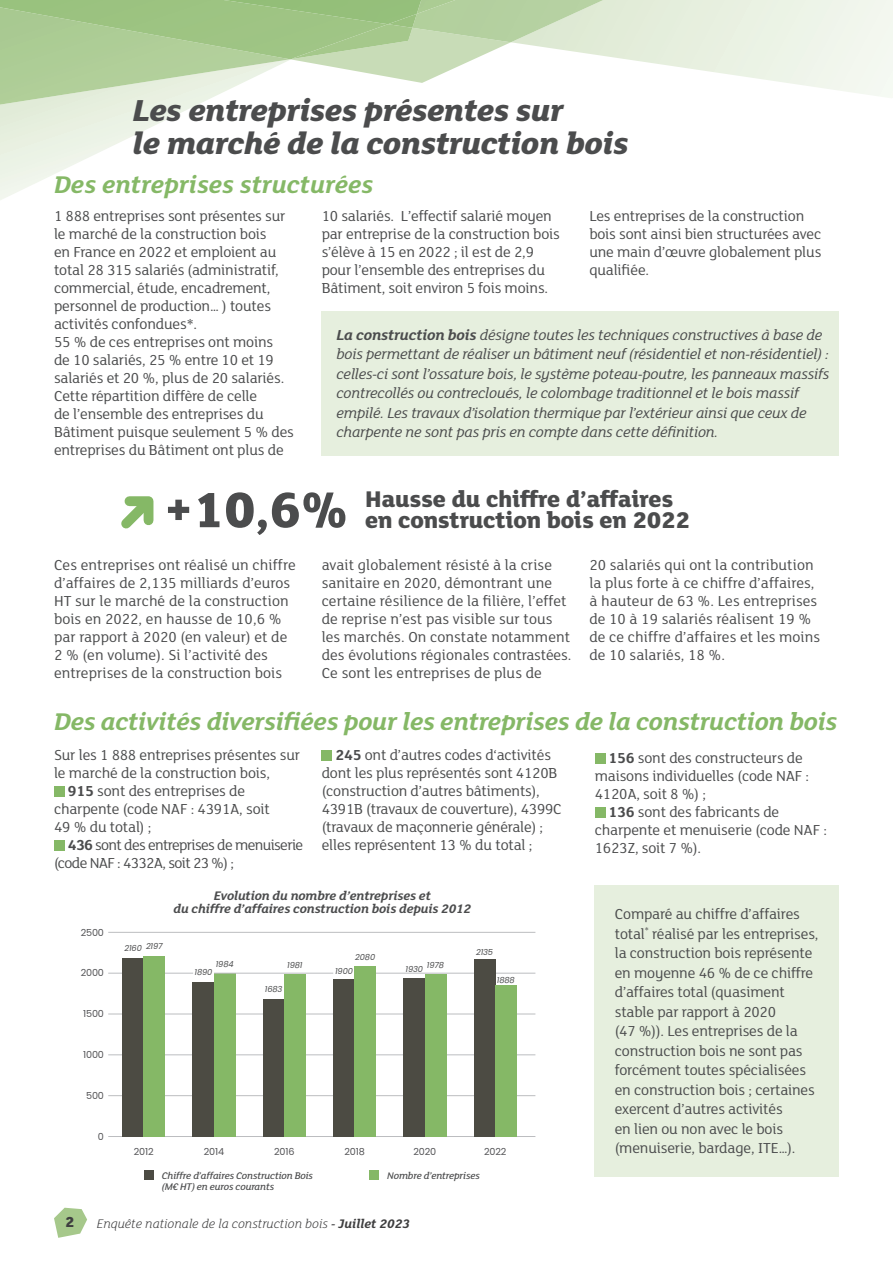
<style>
.page{position:relative;width:893px;height:1263px;background:#fff}
.page>*{position:absolute;margin:0;border:0;box-sizing:border-box;transform-origin:0 0}
.t1{font:italic 800 33px/33px "FS Lola";letter-spacing:-.02em;color:#4b4c4d}
.t2{font:italic 700 26.25px "FS Lola";letter-spacing:-.01em;color:#85b866}
.t3{font:800 24.75px/21px "FS Lola";letter-spacing:-.01em;color:#4b4c4d}
.t4{font:15.75px/18px "FS Lola";letter-spacing:-.01em;color:#4b4c4d}
.t5{font:italic 15.75px/19.5px "FS Lola";letter-spacing:-.01em;color:#4b4c4d}
.t6{font:15.75px "FS Lola";letter-spacing:-.04em;color:#4b4c4d}
.t7{font:800 15.75px "FS Lola";color:#3e3e3f}
.t8{font:italic 700 13.5px/13.5px "FS Lola";letter-spacing:-.01em;color:#4b4c4d;text-align:center}
.t9{font:italic 300 13.5px "FS Lola";color:#3e3e3f}
.t10{font:italic 500 10.5px/10.5px "FS Lola";letter-spacing:-.01em;color:#4b4c4d}
.t11{font:9.6px "Poppins";letter-spacing:-.015em;color:#535355}
.t12{font:italic 8.25px "Poppins";letter-spacing:-.015em;color:#4b4c4d}
.s1{font-weight:700}
.s2{font-size:54px}
.s3{font-weight:500}
</style>
<div class="page">
<svg style="left:0;top:0;width:893px;height:200px"></svg>
<img style="left:412px;top:0;width:191px;height:42px">
<img style="left:421px;top:0;width:34px;height:14px">
<img style="left:388px;top:24px;width:29px;height:4px">
<img style="left:224px;top:0;width:197px;height:24px">
<svg style="left:54px;top:1208px;width:33px;height:30px"></svg>
<div style="left:322px;top:311px;width:517px;height:144px;background:#e6efde"></div>
<div style="left:595px;top:885px;width:244px;height:292px;background:#e6efde"></div>
<svg style="left:121px;top:496px;width:33px;height:33px"></svg>
<div style="left:54px;top:786px;width:11px;height:11px;background:#85b866"></div>
<div style="left:54px;top:840px;width:11px;height:11px;background:#85b866"></div>
<div style="left:322px;top:750px;width:10px;height:11px;background:#85b866"></div>
<div style="left:595px;top:753px;width:10px;height:10px;background:#85b866"></div>
<div style="left:595px;top:807px;width:10px;height:10px;background:#85b866"></div>
<hr style="left:356px;top:973px;width:179px;height:1px;background:#bcbdc0">
<hr style="left:108px;top:1136px;width:427px;height:1px;background:#bcbdc0">
<hr style="left:108px;top:1095px;width:427px;height:1px;background:#bcbdc0">
<hr style="left:108px;top:1054px;width:427px;height:1px;background:#bcbdc0">
<hr style="left:108px;top:1014px;width:427px;height:1px;background:#bcbdc0">
<hr style="left:108px;top:973px;width:85px;height:1px;background:#bcbdc0">
<hr style="left:108px;top:932px;width:427px;height:1px;background:#bcbdc0">
<div style="left:123px;top:958px;width:21px;height:179px;background:#4c4b43"></div>
<div style="left:144px;top:956px;width:21px;height:181px;background:#85b866"></div>
<div style="left:193px;top:982px;width:21px;height:155px;background:#4c4b43"></div>
<div style="left:214px;top:973px;width:21px;height:164px;background:#85b866"></div>
<div style="left:263px;top:999px;width:21px;height:138px;background:#4c4b43"></div>
<div style="left:284px;top:974px;width:22px;height:163px;background:#85b866"></div>
<div style="left:333px;top:980px;width:22px;height:157px;background:#4c4b43"></div>
<div style="left:355px;top:966px;width:21px;height:171px;background:#85b866"></div>
<div style="left:404px;top:978px;width:21px;height:159px;background:#4c4b43"></div>
<div style="left:425px;top:974px;width:21px;height:163px;background:#85b866"></div>
<div style="left:474px;top:959px;width:21px;height:178px;background:#4c4b43"></div>
<div style="left:495px;top:985px;width:21px;height:152px;background:#85b866"></div>
<hr style="left:214px;top:973px;width:119px;height:1px;background:#bcbdc0">
<div style="left:369px;top:1171px;width:10px;height:9px;background:#85b866"></div>
<div style="left:144px;top:1171px;width:9px;height:9px;background:#4c4b43"></div>
<h1 class="t1" style="left:133px;top:92px;width:498px">Les entreprises présentes sur<br>le marché de la construction bois</h1>
<h2 class="t2" style="left:54px;top:166px;width:321px">Des entreprises structurées</h2>
<p class="t4" style="left:54px;top:206px;width:241px">1 888 entreprises sont présentes sur le marché de la construction bois<br>en France en 2022 et emploient au total 28 315 salariés (administratif, commercial, étude, encadrement, personnel de production… ) toutes activités confondues*.<br>55 % de ces entreprises ont moins<br>de 10 salariés, 25 % entre 10 et 19 salariés et 20 %, plus de 20 salariés.<br>Cette répartition diffère de celle<br>de l’ensemble des entreprises du Bâtiment puisque seulement 5 % des entreprises du Bâtiment ont plus de</p>
<p class="t4" style="left:322px;top:206px;width:240px">10 salariés. L’effectif salarié moyen par entreprise de la construction bois s’élève à 15 en 2022 ; il est de 2,9 pour l’ensemble des entreprises du Bâtiment, soit environ 5 fois moins.</p>
<p class="t4" style="left:589px;top:206px;width:234px">Les entreprises de la construction bois sont ainsi bien structurées avec une main d’œuvre globalement plus qualifiée.</p>
<p class="t5" style="left:336px;top:324px;width:494px"><span class="s1">La construction bois</span> désigne toutes les techniques constructives à base de bois permettant de réaliser un bâtiment neuf (résidentiel et non-résidentiel) : celles-ci sont l’ossature bois, le système poteau-poutre, les panneaux massifs contrecollés ou contrecloués, le colombage traditionnel et le bois massif empilé. Les travaux d’isolation thermique par l’extérieur ainsi que ceux de charpente ne sont pas pris en compte dans cette définition.</p>
<h3 class="t3" style="left:164px;top:487px;width:527px;text-indent:201px">Hausse du chiffre d’affaires <span class="s2">+10,6%</span> en construction bois en 2022</h3>
<p class="t4" style="left:54px;top:555px;width:243px">Ces entreprises ont réalisé un chiffre d’affaires de 2,135 milliards d’euros HT sur le marché de la construction bois en 2022, en hausse de 10,6 % par rapport à 2020 (en valeur) et de 2 % (en volume). Si l’activité des entreprises de la construction bois</p>
<p class="t4" style="left:322px;top:555px;width:251px">avait globalement résisté à la crise sanitaire en 2020, démontrant une certaine résilience de la filière, l’effet de reprise n’est pas visible sur tous les marchés. On constate notamment des évolutions régionales contrastées.<br>Ce sont les entreprises de plus de</p>
<p class="t4" style="left:589px;top:555px;width:232px">20 salariés qui ont la contribution la plus forte à ce chiffre d’affaires, à hauteur de 63 %. Les entreprises de 10 à 19 salariés réalisent 19 % de ce chiffre d’affaires et les moins de 10 salariés, 18 %.</p>
<h2 class="t2" style="left:54px;top:703px;width:785px">Des activités diversifiées pour les entreprises de la construction bois</h2>
<p class="t4" style="left:54px;top:745px;width:248px">Sur les 1 888 entreprises présentes sur</p>
<p class="t4" style="left:54px;top:763px;width:217px">le marché de la construction bois,</p>
<p class="t4" style="left:68px;top:781px;width:179px"><span class="s1">915</span> sont des entreprises de</p>
<p class="t4" style="left:54px;top:799px;width:217px">charpente (code NAF : 4391A, soit</p>
<p class="t4" style="left:54px;top:817px;width:99px">49 % du total) ;</p>
<p class="t6" style="left:68px;top:835px;width:237px"><span class="s1">436</span> sont des entreprises de menuiserie</p>
<p class="t6" style="left:54px;top:853px;width:182px">(code NAF : 4332A, soit 23 %) ;</p>
<p class="t4" style="left:322px;top:745px;width:242px;text-indent:14px"><span class="s1">245</span> ont d’autres codes d‘activités dont les plus représentés sont 4120B (construction d’autres bâtiments), 4391B (travaux de couverture), 4399C (travaux de maçonnerie générale) ; elles représentent 13 % du total ;</p>
<p class="t4" style="left:609px;top:748px;width:196px"><span class="s1">156</span> sont des constructeurs de</p>
<p class="t4" style="left:595px;top:766px;width:216px">maisons individuelles (code NAF :</p>
<p class="t4" style="left:595px;top:784px;width:113px">4120A, soit 8 %) ;</p>
<p class="t4" style="left:609px;top:802px;width:172px"><span class="s1">136</span> sont des fabricants de</p>
<p class="t4" style="left:595px;top:820px;width:234px">charpente et menuiserie (code NAF :</p>
<p class="t4" style="left:595px;top:838px;width:108px">1623Z, soit 7 %).</p>
<p class="t11" style="left:81px;top:927px;width:25px">2500</p>
<p class="t11" style="left:81px;top:967px;width:25px">2000</p>
<p class="t11" style="left:83px;top:1008px;width:22px">1500</p>
<p class="t11" style="left:83px;top:1049px;width:22px">1000</p>
<p class="t11" style="left:86px;top:1090px;width:19px">500</p>
<p class="t11" style="left:98px;top:1131px;width:8px">0</p>
<p class="t8" style="left:173px;top:888px;width:299px">Evolution du nombre d’entreprises et<br>du chiffre d’affaires construction bois depuis 2012</p>
<p class="t12" style="left:124px;top:943px;width:40px">2160 2197</p>
<p class="t12" style="left:216px;top:959px;width:19px">1984</p>
<p class="t12" style="left:195px;top:967px;width:19px">1890</p>
<p class="t12" style="left:287px;top:960px;width:17px">1981</p>
<p class="t12" style="left:265px;top:984px;width:19px">1683</p>
<p class="t12" style="left:355px;top:952px;width:21px">2080</p>
<p class="t12" style="left:335px;top:967px;width:19px">1900</p>
<p class="t12" style="left:406px;top:962px;width:40px">1930 1978</p>
<p class="t12" style="left:476px;top:947px;width:19px">2135</p>
<p class="t12" style="left:497px;top:975px;width:19px">1888</p>
<p class="t11" style="left:134px;top:1146px;width:21px">2012</p>
<p class="t11" style="left:204px;top:1146px;width:22px">2014</p>
<p class="t11" style="left:274px;top:1146px;width:22px">2016</p>
<p class="t11" style="left:344px;top:1146px;width:22px">2018</p>
<p class="t11" style="left:413px;top:1146px;width:24px">2020</p>
<p class="t11" style="left:484px;top:1146px;width:24px">2022</p>
<p class="t10" style="left:162px;top:1170px;width:153px">Chiffre d’affaires Construction Bois (M€ HT) en euros courants</p>
<p class="t10" style="left:387px;top:1170px;width:94px">Nombre d’entreprises</p>
<p class="t7" style="left:65px;top:1211px;width:11px">2</p>
<p class="t9" style="left:97px;top:1214px;width:315px">Enquête nationale de la construction bois <span class="s3">-</span> <span class="s1">Juillet 2023</span></p>
<p class="t4" style="left:615px;top:903px;width:205px;line-height:19.5px">Comparé au chiffre d’affaires total<sup>*</sup> réalisé par les entreprises, la construction bois représente en moyenne 46 % de ce chiffre d’affaires total (quasiment stable par rapport à 2020<br>(47 %)). Les entreprises de la construction bois ne sont pas forcément toutes spécialisées en construction bois ; certaines exercent d’autres activités<br>en lien ou non avec le bois (menuiserie, bardage, ITE…).</p>
</div>
